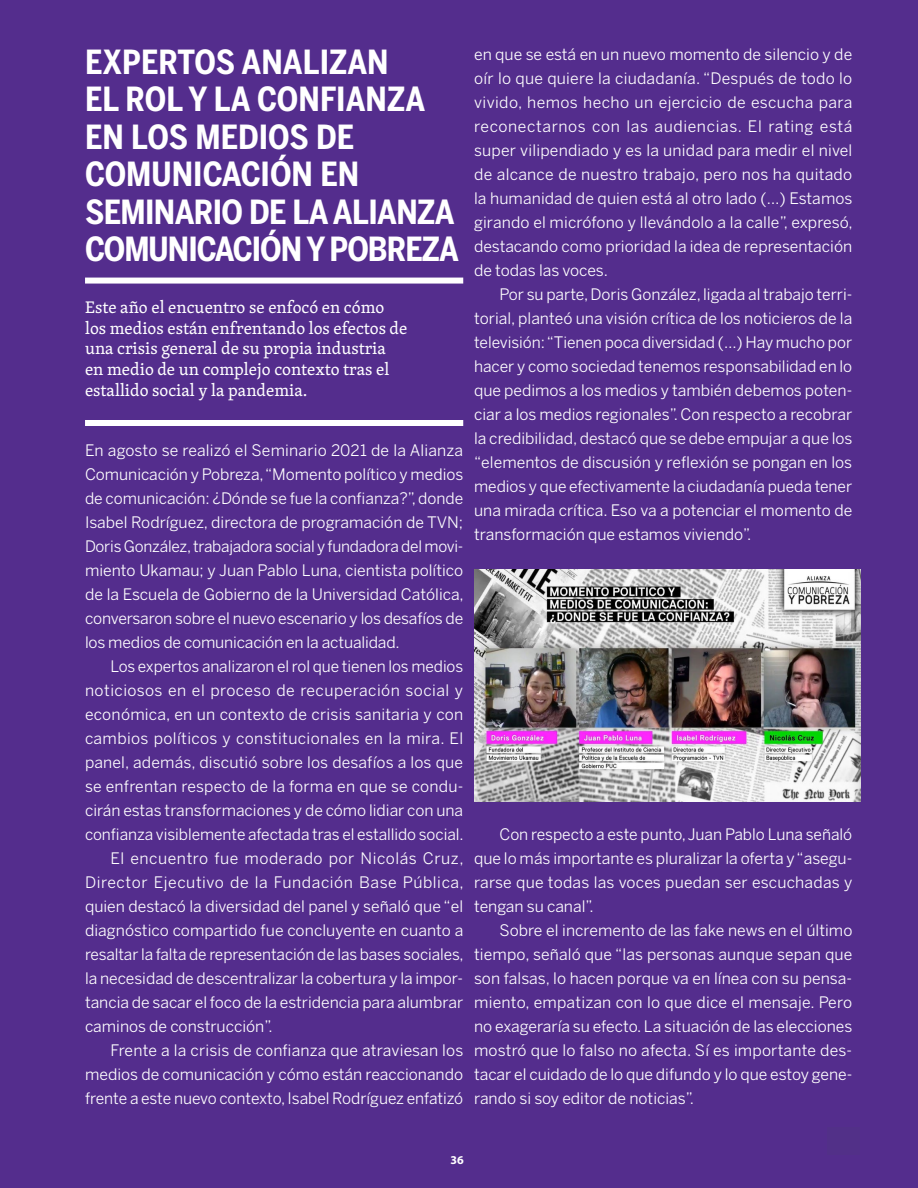
<style>
.page{position:relative;width:918px;height:1188px;background:#542d8d}
.page>*{position:absolute;margin:0;border:0;box-sizing:border-box;transform-origin:0 0}
.t1{font:700 33px/37.5px "Benton Sans Condensed";letter-spacing:-.01em;color:#fff}
.t2{font:17.25px/20.7px "Skolar Latin";color:#fff}
.t3{font:15.75px/24px "Benton Sans";color:#fff;text-align:justify}
.t4{font:15.75px "Benton Sans";letter-spacing:.035em;color:#fff}
.t5{font:15.75px "Benton Sans";letter-spacing:.025em;color:#fff}
.t6{font:15.75px "Benton Sans";letter-spacing:.03em;color:#fff}
.t7{font:700 12px "Myriad Pro";color:#fff}
</style>
<div class="page">
<img style="left:475px;top:570px;width:385px;height:231px">
<div style="left:85px;top:278px;width:378px;height:6px;background:#fff"></div>
<div style="left:85px;top:420px;width:378px;height:6px;background:#fff"></div>
<div style="left:827px;top:1127px;width:33px;height:28px;background:#523088"></div>
<h1 class="t1" style="left:85px;top:43px;width:375px">EXPERTOS ANALIZAN<br>EL ROL Y LA CONFIANZA<br>EN LOS MEDIOS DE<br>COMUNICACIÓN EN<br>SEMINARIO DE LA ALIANZA<br>COMUNICACIÓN Y POBREZA</h1>
<p class="t3" style="left:474px;top:42px;width:380px">en que se está en un nuevo momento de silencio y de oír lo que quiere la ciudadanía. “Después de todo lo vivido, hemos hecho un ejercicio de escucha para reconectarnos con las audiencias. El rating está super vilipendiado y es la unidad para medir el nivel de alcance de nuestro trabajo, pero nos ha quitado la humanidad de quien está al otro lado (…) Estamos girando el micrófono y llevándolo a la calle”, expresó, destacando como prioridad la idea de representación de todas las voces.</p>
<p class="t3" style="left:474px;top:282px;width:380px;text-indent:26px">Por su parte, Doris González, ligada al trabajo terri&shy;torial, planteó una visión crítica de los noticieros de la televisión: “Tienen poca diversidad (…) Hay mucho por hacer y como sociedad tenemos responsabilidad en lo que pedimos a los medios y también debemos poten&shy;ciar a los medios regionales”. Con respecto a recobrar la credibilidad, destacó que se debe empujar a que los “elementos de discusión y reflexión se pongan en los medios y que efectivamente la ciudadanía pueda tener una mirada crítica. Eso va a potenciar el momento de transformación que estamos viviendo”.</p>
<p class="t2" style="left:85px;top:296px;width:324px">Este año el encuentro se enfocó en cómo los medios están enfrentando los efectos de una crisis general de su propia industria en medio de un complejo contexto tras el estallido social y la pandemia.</p>
<p class="t3" style="left:85px;top:438px;width:380px">En agosto se realizó el Seminario 2021 de la Alianza Comunicación y Pobreza, “Momento político y medios de comunicación: ¿Dónde se fue la confianza?”, donde Isabel Rodríguez, directora de programación de TVN; Doris González, trabajadora social y fundadora del movi&shy;miento Ukamau; y Juan Pablo Luna, cientista político de la Escuela de Gobierno de la Universidad Católica, conversaron sobre el nuevo escenario y los desafíos de los medios de comunicación en la actualidad.</p>
<p class="t3" style="left:111px;top:654px;width:354px">Los expertos analizaron el rol que tienen los medios</p>
<p class="t6" style="left:85px;top:681px;width:380px">noticiosos en el proceso de recuperación social y</p>
<p class="t3" style="left:85px;top:702px;width:380px">económica, en un contexto de crisis sanitaria y con</p>
<p class="t5" style="left:85px;top:729px;width:380px">cambios políticos y constitucionales en la mira. El</p>
<p class="t3" style="left:85px;top:750px;width:380px">panel, además, discutió sobre los desafíos a los que</p>
<p class="t3" style="left:85px;top:774px;width:380px">se enfrentan respecto de la forma en que se condu-</p>
<p class="t3" style="left:85px;top:798px;width:380px">cirán estas transformaciones y de cómo lidiar con una</p>
<p class="t3" style="left:85px;top:822px;width:380px">confianza visiblemente afectada tras el estallido social.</p>
<p class="t4" style="left:111px;top:849px;width:355px">El encuentro fue moderado por Nicolás Cruz,</p>
<p class="t4" style="left:85px;top:873px;width:380px">Director Ejecutivo de la Fundación Base Pública,</p>
<p class="t3" style="left:85px;top:894px;width:380px">quien destacó la diversidad del panel y señaló que “el</p>
<p class="t3" style="left:85px;top:918px;width:380px">diagnóstico compartido fue concluyente en cuanto a</p>
<p class="t3" style="left:85px;top:942px;width:380px">resaltar la falta de representación de las bases sociales,</p>
<p class="t3" style="left:85px;top:966px;width:380px">la necesidad de descentralizar la cobertura y la impor-</p>
<p class="t3" style="left:85px;top:990px;width:380px">tancia de sacar el foco de la estridencia para alumbrar</p>
<p class="t3" style="left:85px;top:1014px;width:189px">caminos de construcción”.</p>
<p class="t3" style="left:111px;top:1038px;width:354px">Frente a la crisis de confianza que atraviesan los</p>
<p class="t3" style="left:85px;top:1062px;width:380px">medios de comunicación y cómo están reaccionando</p>
<p class="t3" style="left:85px;top:1086px;width:380px">frente a este nuevo contexto, Isabel Rodríguez enfatizó</p>
<p class="t3" style="left:474px;top:822px;width:380px;text-indent:26px">Con respecto a este punto, Juan Pablo Luna señaló que lo más importante es pluralizar la oferta y “asegu&shy;rarse que todas las voces puedan ser escuchadas y tengan su canal”.</p>
<p class="t3" style="left:474px;top:918px;width:380px;text-indent:26px">Sobre el incremento de las fake news en el último tiempo, señaló que “las personas aunque sepan que son falsas, lo hacen porque va en línea con su pensa&shy;miento, empatizan con lo que dice el mensaje. Pero no exageraría su efecto. La situación de las elecciones mostró que lo falso no afecta. Sí es importante des&shy;tacar el cuidado de lo que difundo y lo que estoy gene&shy;rando si soy editor de noticias”.</p>
<p class="t7" style="left:450px;top:1152px;width:15px">36</p>
</div>
